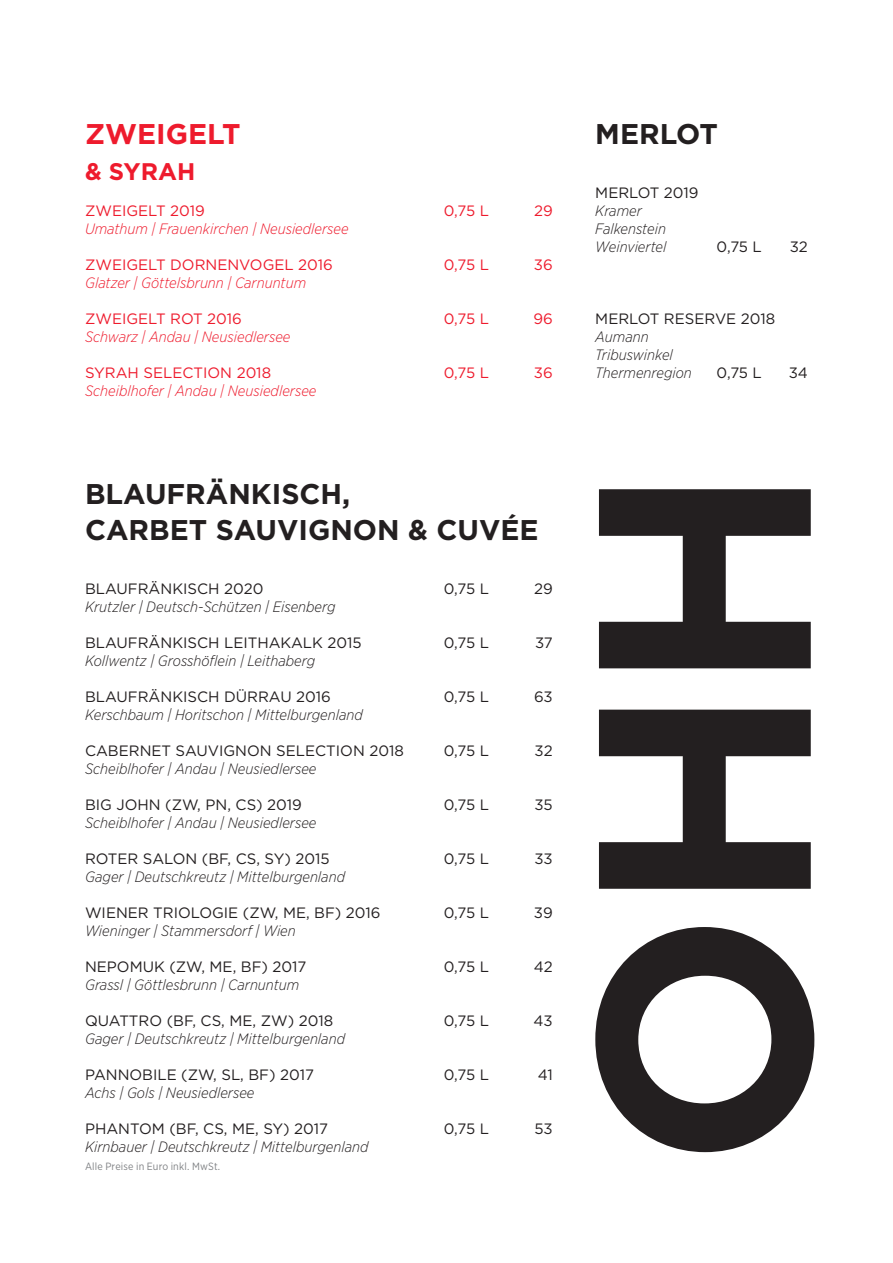
<style>
.page{position:relative;width:893px;height:1263px;background:#fff}
.page>*{position:absolute;margin:0;border:0;box-sizing:border-box;transform-origin:0 0}
.t1{font:700 28.5px/36px "Gotham";color:#231f20}
.t2{font:700 28.5px "Gotham";color:#ee1b2d}
.t3{font:700 24px "Gotham";color:#ee1b2d}
.t4{font:italic 300 15px/18px "Gotham Narrow";color:#231f20}
.t5{font:15px "Gotham";color:#231f20}
.t6{font:italic 300 15px "Gotham Narrow";color:#ee1b2d}
.t7{font:15px "Gotham";color:#ee1b2d}
.t8{font:10.5px "Gotham Narrow";letter-spacing:.015em;color:#818386}
</style>
<div class="page">
<svg style="left:595px;top:489px;width:219px;height:663px"></svg>
<h1 class="t2" style="left:85px;top:115px;width:157px">ZWEIGELT</h1>
<h2 class="t3" style="left:85px;top:156px;width:112px">&amp; SYRAH</h2>
<p class="t7" style="left:85px;top:201px;width:121px">ZWEIGELT 2019</p>
<p class="t7" style="left:444px;top:201px;width:47px">0,75 L</p>
<p class="t7" style="left:534px;top:201px;width:20px">29</p>
<p class="t6" style="left:85px;top:220px;width:265px">Umathum | Frauenkirchen | Neusiedlersee</p>
<p class="t7" style="left:85px;top:255px;width:249px">ZWEIGELT DORNENVOGEL 2016</p>
<p class="t7" style="left:444px;top:255px;width:47px">0,75 L</p>
<p class="t7" style="left:534px;top:255px;width:20px">36</p>
<p class="t6" style="left:85px;top:274px;width:223px">Glatzer | Göttelsbrunn | Carnuntum</p>
<p class="t7" style="left:85px;top:309px;width:158px">ZWEIGELT ROT 2016</p>
<p class="t7" style="left:444px;top:309px;width:47px">0,75 L</p>
<p class="t7" style="left:533px;top:309px;width:21px">96</p>
<p class="t6" style="left:85px;top:328px;width:207px">Schwarz | Andau | Neusiedlersee</p>
<p class="t7" style="left:85px;top:363px;width:188px">SYRAH SELECTION 2018</p>
<p class="t7" style="left:444px;top:363px;width:47px">0,75 L</p>
<p class="t7" style="left:534px;top:363px;width:20px">36</p>
<p class="t6" style="left:85px;top:382px;width:233px">Scheiblhofer | Andau | Neusiedlersee</p>
<h1 class="t1" style="left:85px;top:476px;width:455px">BLAUFRÄNKISCH,<br>CARBET SAUVIGNON &amp; CUVÉE</h1>
<p class="t5" style="left:85px;top:579px;width:180px">BLAUFRÄNKISCH 2020</p>
<p class="t5" style="left:444px;top:579px;width:47px">0,75 L</p>
<p class="t5" style="left:534px;top:579px;width:20px">29</p>
<p class="t4" style="left:85px;top:597px;width:252px">Krutzler | Deutsch-Schützen | Eisenberg</p>
<p class="t5" style="left:85px;top:633px;width:278px">BLAUFRÄNKISCH LEITHAKALK 2015</p>
<p class="t5" style="left:444px;top:633px;width:47px">0,75 L</p>
<p class="t5" style="left:535px;top:633px;width:19px">37</p>
<p class="t4" style="left:85px;top:651px;width:232px">Kollwentz | Grosshöflein | Leithaberg</p>
<p class="t5" style="left:85px;top:687px;width:247px">BLAUFRÄNKISCH DÜRRAU 2016</p>
<p class="t5" style="left:444px;top:687px;width:47px">0,75 L</p>
<p class="t5" style="left:534px;top:687px;width:20px">63</p>
<p class="t4" style="left:85px;top:705px;width:279px">Kerschbaum | Horitschon | Mittelburgenland</p>
<p class="t5" style="left:85px;top:741px;width:320px">CABERNET SAUVIGNON SELECTION 2018</p>
<p class="t5" style="left:444px;top:741px;width:47px">0,75 L</p>
<p class="t5" style="left:535px;top:741px;width:20px">32</p>
<p class="t4" style="left:85px;top:759px;width:233px">Scheiblhofer | Andau | Neusiedlersee</p>
<p class="t5" style="left:85px;top:795px;width:218px">BIG JOHN (ZW, PN, CS) 2019</p>
<p class="t5" style="left:444px;top:795px;width:47px">0,75 L</p>
<p class="t5" style="left:534px;top:795px;width:20px">35</p>
<p class="t4" style="left:85px;top:813px;width:233px">Scheiblhofer | Andau | Neusiedlersee</p>
<p class="t5" style="left:85px;top:849px;width:246px">ROTER SALON (BF, CS, SY) 2015</p>
<p class="t5" style="left:444px;top:849px;width:47px">0,75 L</p>
<p class="t5" style="left:534px;top:849px;width:20px">33</p>
<p class="t4" style="left:85px;top:867px;width:262px">Gager | Deutschkreutz | Mittelburgenland</p>
<p class="t5" style="left:85px;top:903px;width:297px">WIENER TRIOLOGIE (ZW, ME, BF) 2016</p>
<p class="t5" style="left:444px;top:903px;width:47px">0,75 L</p>
<p class="t5" style="left:534px;top:903px;width:20px">39</p>
<p class="t4" style="left:85px;top:921px;width:212px">Wieninger | Stammersdorf | Wien</p>
<p class="t5" style="left:85px;top:957px;width:223px">NEPOMUK (ZW, ME, BF) 2017</p>
<p class="t5" style="left:444px;top:957px;width:47px">0,75 L</p>
<p class="t5" style="left:534px;top:957px;width:21px">42</p>
<p class="t4" style="left:85px;top:975px;width:216px">Grassl | Göttlesbrunn | Carnuntum</p>
<p class="t5" style="left:85px;top:1011px;width:250px">QUATTRO (BF, CS, ME, ZW) 2018</p>
<p class="t5" style="left:444px;top:1011px;width:47px">0,75 L</p>
<p class="t5" style="left:533px;top:1011px;width:21px">43</p>
<p class="t4" style="left:85px;top:1029px;width:262px">Gager | Deutschkreutz | Mittelburgenland</p>
<p class="t5" style="left:85px;top:1065px;width:231px">PANNOBILE (ZW, SL, BF) 2017</p>
<p class="t5" style="left:444px;top:1065px;width:47px">0,75 L</p>
<p class="t5" style="left:538px;top:1065px;width:17px">41</p>
<p class="t4" style="left:85px;top:1083px;width:171px">Achs | Gols | Neusiedlersee</p>
<p class="t5" style="left:85px;top:1119px;width:245px">PHANTOM (BF, CS, ME, SY) 2017</p>
<p class="t5" style="left:444px;top:1119px;width:47px">0,75 L</p>
<p class="t5" style="left:534px;top:1119px;width:20px">53</p>
<p class="t4" style="left:85px;top:1137px;width:285px">Kirnbauer | Deutschkreutz | Mittelburgenland</p>
<p class="t8" style="left:85px;top:1160px;width:137px">Alle Preise in Euro inkl. MwSt.</p>
<h1 class="t1" style="left:595px;top:116px;width:124px">MERLOT</h1>
<p class="t5" style="left:595px;top:183px;width:105px">MERLOT 2019</p>
<p class="t4" style="left:595px;top:201px;width:73px">Kramer<br>Falkenstein<br>Weinviertel</p>
<p class="t5" style="left:717px;top:237px;width:47px">0,75 L</p>
<p class="t5" style="left:790px;top:237px;width:20px">32</p>
<p class="t5" style="left:595px;top:309px;width:181px">MERLOT RESERVE 2018</p>
<p class="t4" style="left:595px;top:327px;width:98px">Aumann<br>Tribuswinkel<br>Thermenregion</p>
<p class="t5" style="left:717px;top:363px;width:47px">0,75 L</p>
<p class="t5" style="left:789px;top:363px;width:21px">34</p>
</div>
